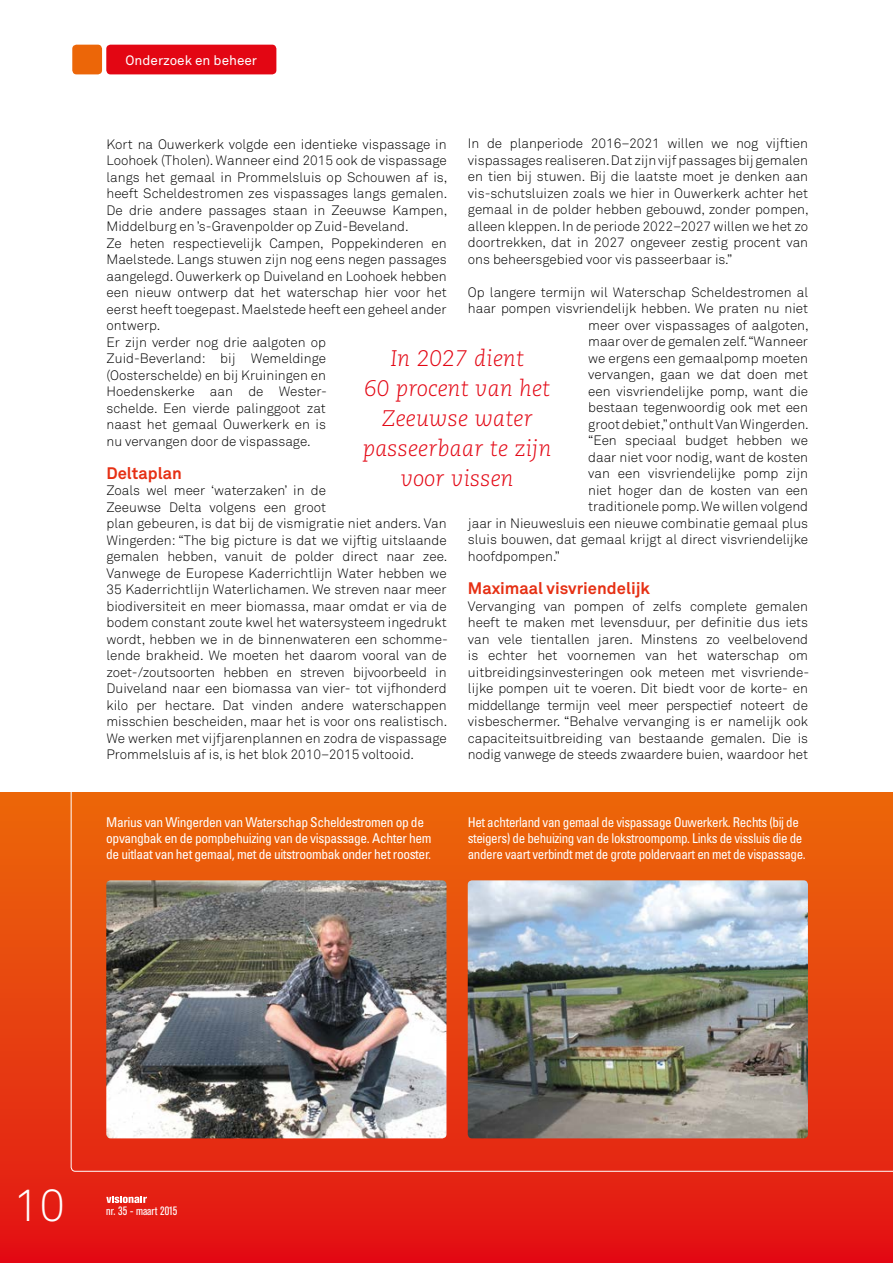
<style>
.page{position:relative;width:893px;height:1263px;background:#fff}
.page>*{position:absolute;margin:0;border:0;box-sizing:border-box;transform-origin:0 0}
.t1{font:300 45px "Akkurat";color:#fff}
.t2{font:italic 300 22.5px/30px "Caecilia CE";letter-spacing:.01em;color:#e30613;text-align:center}
.t3{font:700 16.5px "Akkurat";color:#e63014}
.t4{font:300 13.5px/16.5px "Akkurat";color:#000}
.t5{font:condensed 13.5px/16.2px "Univers";letter-spacing:-.03em;color:#fff}
.t6{font:13.5px "Akkurat";color:#fff}
.t7{font:12px "Akzidenz Grotesk Condensed BQ";color:#fff}
</style>
<div class="page">
<div style="left:0;top:792px;width:893px;height:471px;background:linear-gradient(to bottom,#ec6c0d,#e31416)"></div>
<svg style="left:106px;top:1197px;width:41px;height:6px"></svg>
<svg style="left:71px;top:792px;width:822px;height:379px;background:#e84e0e"></svg>
<div style="left:106px;top:45px;width:170px;height:29px;background:#e30613;border-radius:4px"></div>
<div style="left:72px;top:45px;width:30px;height:29px;background:#ec6608;border-radius:4px"></div>
<img style="left:106px;top:880px;width:340px;height:258px">
<img style="left:468px;top:880px;width:340px;height:258px">
<p class="t6" style="left:126px;top:52px;width:133px">Onderzoek en beheer</p>
<p class="t4" style="left:468px;top:136px;width:342px;text-align:justify">In de planperiode 2016–2021 willen we nog vijftien vispassages realiseren. Dat zijn vijf passages bij gemalen en tien bij stuwen. Bij die laatste moet je denken aan vis-schutsluizen zoals we hier in Ouwerkerk achter het gemaal in de polder hebben gebouwd, zonder pompen, alleen kleppen. In de periode 2022–2027 willen we het zo doortrekken, dat in 2027 ongeveer zestig procent van ons beheersgebied voor vis passeerbaar is.”</p>
<p class="t4" style="left:468px;top:284px;width:342px">Op langere termijn wil Waterschap Scheldestromen al</p>
<p class="t4" style="left:468px;top:301px;width:342px">haar pompen visvriendelijk hebben. We praten nu niet</p>
<p class="t4" style="left:588px;top:317px;width:222px">meer over vispassages of aalgoten,</p>
<p class="t4" style="left:588px;top:334px;width:221px">maar over de gemalen zelf. “Wanneer</p>
<p class="t4" style="left:588px;top:350px;width:221px">we ergens een gemaalpomp moeten</p>
<p class="t4" style="left:588px;top:367px;width:221px">vervangen, gaan we dat doen met</p>
<p class="t4" style="left:588px;top:383px;width:221px">een visvriendelijke pomp, want die</p>
<p class="t4" style="left:588px;top:400px;width:221px">bestaan tegenwoordig ook met een</p>
<p class="t4" style="left:588px;top:416px;width:222px">groot debiet,” onthult Van Wingerden.</p>
<p class="t4" style="left:588px;top:433px;width:221px">“Een speciaal budget hebben we</p>
<p class="t4" style="left:588px;top:449px;width:221px">daar niet voor nodig, want de kosten</p>
<p class="t4" style="left:588px;top:466px;width:221px">van een visvriendelijke pomp zijn</p>
<p class="t4" style="left:588px;top:482px;width:221px">niet hoger dan de kosten van een</p>
<p class="t4" style="left:588px;top:499px;width:221px">traditionele pomp. We willen volgend</p>
<p class="t4" style="left:468px;top:515px;width:342px">jaar in Nieuwesluis een nieuwe combinatie gemaal plus</p>
<p class="t4" style="left:468px;top:532px;width:342px">sluis bouwen, dat gemaal krijgt al direct visvriendelijke</p>
<p class="t4" style="left:468px;top:548px;width:94px">hoofdpompen.”</p>
<p class="t3" style="left:468px;top:578px;width:184px">Maximaal visvriendelijk</p>
<p class="t4" style="left:468px;top:598px;width:343px;text-align:justify">Vervanging van pompen of zelfs complete gemalen heeft te maken met levensduur, per definitie dus iets van vele tientallen jaren. Minstens zo veelbelovend is echter het voornemen van het waterschap om uitbreidingsinvesteringen ook meteen met visvriende&shy;lijke pompen uit te voeren. Dit biedt voor de korte- en middellange termijn veel meer perspectief noteert de visbeschermer. “Behalve vervanging is er namelijk ook capaciteitsuitbreiding van bestaande gemalen. Die is nodig vanwege de steeds zwaardere buien, waardoor het</p>
<p class="t4" style="left:106px;top:136px;width:342px">Kort na Ouwerkerk volgde een identieke vispassage in Loohoek (Tholen). Wanneer eind 2015 ook de vispassage langs het gemaal in Prommelsluis op Schouwen af is, heeft Scheldestromen zes vispassages langs gemalen.<br>De drie andere passages staan in Zeeuwse Kampen, Middelburg en ’s-Gravenpolder op Zuid-Beveland.<br>Ze heten respectievelijk Campen, Poppekinderen en Maelstede. Langs stuwen zijn nog eens negen passages aangelegd. Ouwerkerk op Duiveland en Loohoek hebben een nieuw ontwerp dat het waterschap hier voor het eerst heeft toegepast. Maelstede heeft een geheel ander ontwerp.<br>Er zijn verder nog drie aalgoten op<br>Zuid-Beverland: bij Wemeldinge<br>(Oosterschelde) en bij Kruiningen en<br>Hoedenskerke aan de Wester-<br>schelde. Een vierde palinggoot zat<br>naast het gemaal Ouwerkerk en is<br>nu vervangen door de vispassage.</p>
<p class="t3" style="left:106px;top:462px;width:77px">Deltaplan</p>
<p class="t4" style="left:106px;top:482px;width:343px">Zoals wel meer ‘waterzaken’ in de<br>Zeeuwse Delta volgens een groot<br>plan gebeuren, is dat bij de vismigratie niet anders. Van Wingerden: “The big picture is dat we vijftig uitslaande gemalen hebben, vanuit de polder direct naar zee.<br>Vanwege de Europese Kaderrichtlijn Water hebben we 35 Kaderrichtlijn Waterlichamen. We streven naar meer biodiversiteit en meer biomassa, maar omdat er via de bodem constant zoute kwel het watersysteem ingedrukt wordt, hebben we in de binnenwateren een schomme&shy;lende brakheid. We moeten het daarom vooral van de zoet-/zoutsoorten hebben en streven bijvoorbeeld in Duiveland naar een biomassa van vier- tot vijfhonderd kilo per hectare. Dat vinden andere waterschappen misschien bescheiden, maar het is voor ons realistisch.<br>We werken met vijfjarenplannen en zodra de vispassage Prommelsluis af is, is het blok 2010–2015 voltooid.</p>
<h2 class="t2" style="left:363px;top:343px;width:190px">In 2027 dient<br>60 procent van het<br>Zeeuwse water passeerbaar te zijn voor vissen</h2>
<p class="t5" style="left:106px;top:814px;width:327px">Marius van Wingerden van Waterschap Scheldestromen op de opvangbak en de pompbehuizing van de vispassage. Achter hem de uitlaat van het gemaal, met de uitstroombak onder het rooster.</p>
<p class="t5" style="left:468px;top:814px;width:340px">Het achterland van gemaal de vispassage Ouwerkerk. Rechts (bij de steigers) de behuizing van de lokstroompomp. Links de vissluis die de andere vaart verbindt met de grote poldervaart en met de vispassage.</p>
<h1 class="t1" style="left:14px;top:1179px;width:53px">10</h1>
<p class="t7" style="left:106px;top:1204px;width:72px">nr. 35 - maart 2015</p>
</div>
